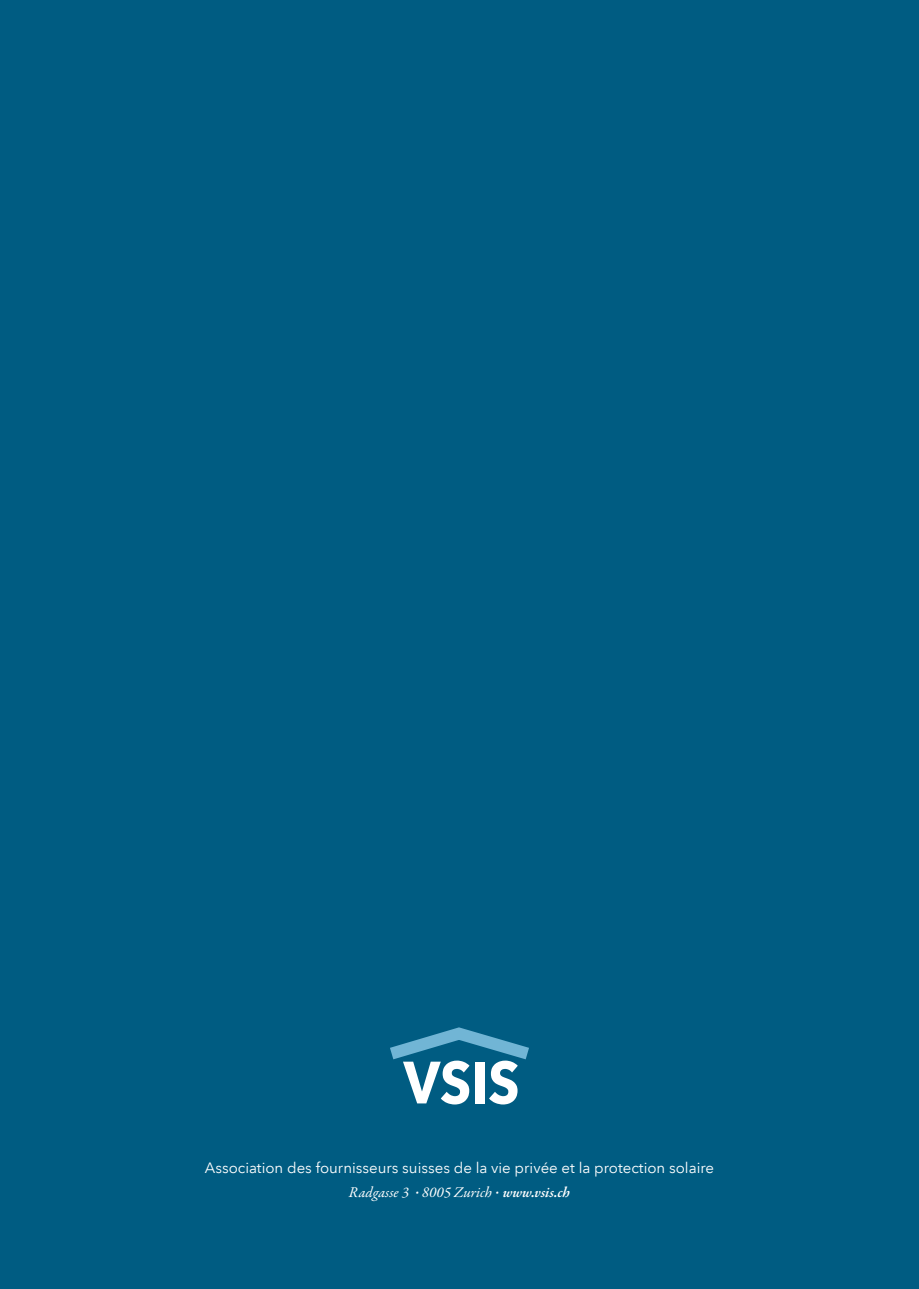
<style>
.page{position:relative;width:919px;height:1289px;background:#fff}
.page>*{position:absolute;margin:0;border:0;box-sizing:border-box;transform-origin:0 0}
.t1{font:700 58.95px "Avenir Next LT Com";color:#fff;scale:.9 1}
.t2{font:15px "Avenir Next LT Com";color:#fff}
.t3{font:italic 15px "Garamond Premr Pro";color:#fff}
.s1{font-weight:600}
</style>
<div class="page">
<div style="left:0;top:0;width:918px;height:1288px;background:#005c82"></div>
<svg style="left:390px;top:1027px;width:139px;height:33px"></svg>
<h1 class="t1" style="left:404px;top:1046px;width:130px">VSIS</h1>
<p class="t2" style="left:205px;top:1158px;width:511px">Association des fournisseurs suisses de la vie privée et la protection solaire</p>
<p class="t3" style="left:349px;top:1182px;width:223px">Radgasse 3 <span class="s1">·</span> 8005 Zurich <span class="s1">· www.vsis.ch</span></p>
</div>
